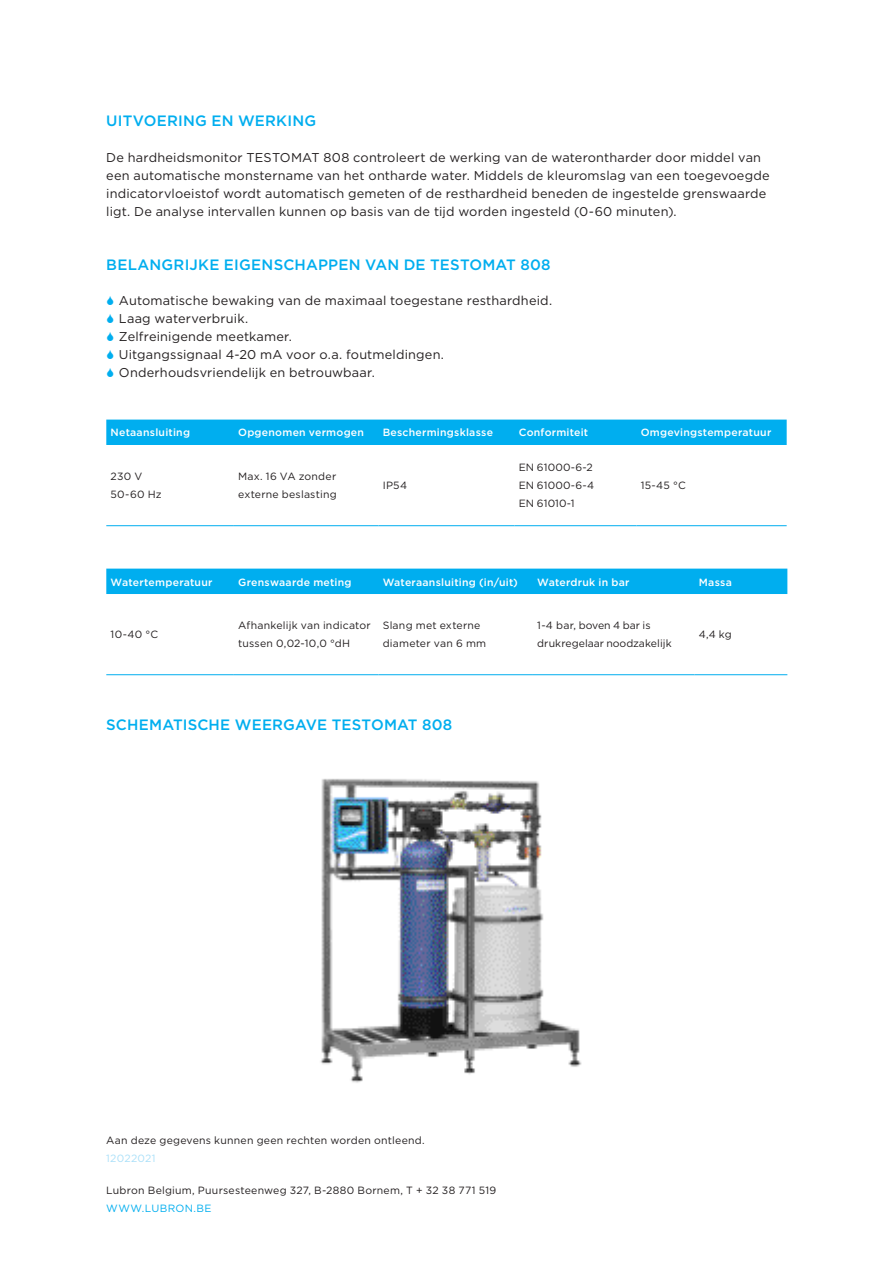
<style>
.page{position:relative;width:893px;height:1263px;background:#fff}
.page>*{position:absolute;margin:0;border:0;box-sizing:border-box;transform-origin:0 0}
.Heading{font:500 15px "Gotham";letter-spacing:.015em;color:#00aeef}
.Heading-2{font:12.75px/18px "Gotham";letter-spacing:.015em;color:#231f20}
.Table_cell_text_smal{font:10.5px/18px "Gotham";letter-spacing:.02em;color:#231f20}
.Table_headerrow_text{font:500 10.5px "Gotham";letter-spacing:.02em;color:#fff}
.Table_cell_text_smal-2{font:10.5px/18px "Gotham";letter-spacing:-.005em;color:#231f20}
.t1{font:10.5px "Gotham";letter-spacing:.035em;color:#00aeef}
.Production_number{font:10.5px "Gotham";letter-spacing:.02em;color:#aae0f9}
</style>
<div class="page">
<img style="left:320px;top:778px;width:262px;height:305px">
<div style="left:106px;top:420px;width:681px;height:25px;background:#00aeef"></div>
<hr style="left:106px;top:525px;width:128px;height:1px;background:#00aeef">
<hr style="left:234px;top:525px;width:144px;height:1px;background:#00aeef">
<hr style="left:378px;top:525px;width:136px;height:1px;background:#00aeef">
<hr style="left:514px;top:525px;width:122px;height:1px;background:#00aeef">
<hr style="left:636px;top:525px;width:151px;height:1px;background:#00aeef">
<div style="left:106px;top:569px;width:681px;height:25px;background:#00aeef"></div>
<hr style="left:106px;top:674px;width:128px;height:1px;background:#00aeef">
<hr style="left:234px;top:674px;width:144px;height:1px;background:#00aeef">
<hr style="left:378px;top:674px;width:155px;height:1px;background:#00aeef">
<hr style="left:533px;top:674px;width:161px;height:1px;background:#00aeef">
<hr style="left:694px;top:674px;width:93px;height:1px;background:#00aeef">
<p class="Heading" style="left:106px;top:111px;width:211px">UITVOERING EN WERKING</p>
<p class="Heading-2" style="left:106px;top:148px;width:665px">De hardheidsmonitor TESTOMAT 808 controleert de werking van de waterontharder door middel van een automatische monstername van het ontharde water. Middels de kleuromslag van een toegevoegde indicatorvloeistof wordt automatisch gemeten of de resthardheid beneden de ingestelde grenswaarde ligt. De analyse intervallen kunnen op basis van de tijd worden ingesteld (0-60 minuten).</p>
<p class="Heading" style="left:106px;top:255px;width:446px">BELANGRIJKE EIGENSCHAPPEN VAN DE TESTOMAT 808</p>
<p class="Heading-2" style="left:119px;top:291px;width:435px">Automatische bewaking van de maximaal toegestane resthardheid.</p>
<p class="Heading-2" style="left:119px;top:309px;width:131px">Laag waterverbruik.</p>
<p class="Heading-2" style="left:119px;top:327px;width:174px">Zelfreinigende meetkamer.</p>
<p class="Heading-2" style="left:119px;top:345px;width:327px">Uitgangssignaal 4-20 mA voor o.a. foutmeldingen.</p>
<p class="Heading-2" style="left:119px;top:363px;width:257px">Onderhoudsvriendelijk en betrouwbaar.</p>
<p class="Table_headerrow_text" style="left:111px;top:426px;width:81px">Netaansluiting</p>
<p class="Table_headerrow_text" style="left:238px;top:426px;width:127px">Opgenomen vermogen</p>
<p class="Table_headerrow_text" style="left:383px;top:426px;width:112px">Beschermingsklasse</p>
<p class="Table_headerrow_text" style="left:519px;top:426px;width:71px">Conformiteit</p>
<p class="Table_headerrow_text" style="left:641px;top:426px;width:132px">Omgevingstemperatuur</p>
<p class="Table_cell_text_smal" style="left:111px;top:467px;width:33px">230 V</p>
<p class="Table_cell_text_smal" style="left:111px;top:485px;width:53px">50-60 Hz</p>
<p class="Table_cell_text_smal" style="left:519px;top:458px;width:75px">EN 61000-6-2</p>
<p class="Table_cell_text_smal" style="left:519px;top:476px;width:77px">EN 61000-6-4</p>
<p class="Table_cell_text_smal" style="left:519px;top:494px;width:57px">EN 61010-1</p>
<p class="Table_cell_text_smal" style="left:238px;top:467px;width:100px">Max. 16 VA zonder</p>
<p class="Table_cell_text_smal" style="left:238px;top:485px;width:100px">externe beslasting</p>
<p class="Table_cell_text_smal" style="left:641px;top:476px;width:47px">15-45 °C</p>
<p class="Table_cell_text_smal" style="left:383px;top:476px;width:26px">IP54</p>
<p class="Table_headerrow_text" style="left:111px;top:575px;width:103px">Watertemperatuur</p>
<p class="Table_headerrow_text" style="left:238px;top:575px;width:115px">Grenswaarde meting</p>
<p class="Table_headerrow_text" style="left:383px;top:575px;width:137px">Wateraansluiting (in/uit)</p>
<p class="Table_headerrow_text" style="left:537px;top:575px;width:94px">Waterdruk in bar</p>
<p class="Table_headerrow_text" style="left:699px;top:575px;width:35px">Massa</p>
<p class="Table_cell_text_smal" style="left:111px;top:625px;width:49px">10-40 °C</p>
<p class="Table_cell_text_smal" style="left:238px;top:616px;width:134px">Afhankelijk van indicator tussen 0,02-10,0 °dH</p>
<p class="Table_cell_text_smal" style="left:383px;top:616px;width:105px">Slang met externe diameter van 6 mm</p>
<p class="Table_cell_text_smal-2" style="left:537px;top:616px;width:136px">1-4 bar, boven 4 bar is drukregelaar noodzakelijk</p>
<p class="Table_cell_text_smal" style="left:699px;top:625px;width:34px">4,4 kg</p>
<p class="Heading" style="left:106px;top:714px;width:348px">SCHEMATISCHE WEERGAVE TESTOMAT 808</p>
<p class="Table_cell_text_smal" style="left:106px;top:1131px;width:320px">Aan deze gegevens kunnen geen rechten worden ontleend.</p>
<p class="Production_number" style="left:106px;top:1151px;width:51px">12022021</p>
<p class="Table_cell_text_smal" style="left:106px;top:1181px;width:392px">Lubron Belgium, Puursesteenweg 327, B-2880 Bornem, T + 32 38 771 519</p>
<p class="t1" style="left:106px;top:1202px;width:107px">WWW.LUBRON.BE</p>
</div>
